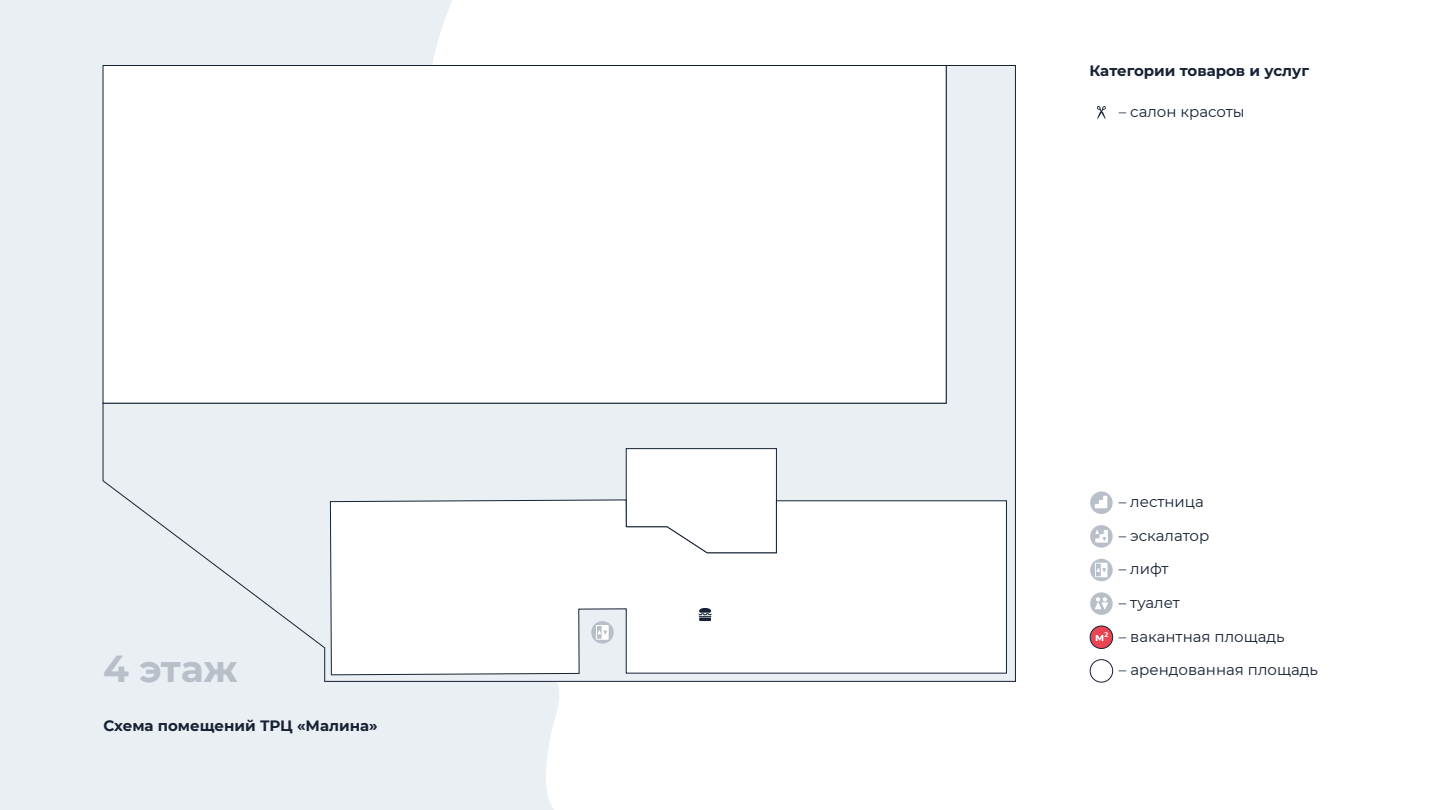
<style>
.page{position:relative;width:1440px;height:810px;background:#fff}
.page>*{position:absolute;margin:0;border:0;box-sizing:border-box;transform-origin:0 0}
.t1{font:700 37.5px "Montserrat";color:#b8bfc9}
.t2{font:15px "Montserrat";color:#162133}
.t3{font:700 15px "Montserrat";color:#162133}
.t4{font:700 6.52px "Montserrat";color:#fff}
.s1{font-weight:700;font-size:11.25px;color:#fff}
</style>
<div class="page">
<div style="left:0;top:0;width:554px;height:810px;background:#eaeff4"></div>
<div style="left:102px;top:65px;width:914px;height:617px;background:#eaeff4"></div>
<svg style="left:625px;top:448px;width:152px;height:51px"></svg>
<div style="left:103px;top:65px;width:844px;height:339px;background:#fff;border:1px solid #162133"></div>
<svg style="left:330px;top:499px;width:677px;height:290px"></svg>
<div style="left:591px;top:621px;width:23px;height:23px;background:#b8bfc9;border-radius:50%"></div>
<div style="left:596px;top:625px;width:7px;height:15px;border:1px solid #fff"></div>
<div style="left:602px;top:625px;width:7px;height:15px;background:#fff;border:1px solid #fff"></div>
<svg style="left:598px;top:630px;width:9px;height:5px"></svg>
<svg style="left:1097px;top:106px;width:9px;height:13px"></svg>
<svg style="left:1090px;top:491px;width:23px;height:23px"></svg>
<svg style="left:1095px;top:496px;width:12px;height:12px"></svg>
<div style="left:1090px;top:525px;width:23px;height:23px;background:#b8bfc9;border-radius:50%"></div>
<svg style="left:1095px;top:530px;width:13px;height:13px"></svg>
<svg style="left:1090px;top:559px;width:23px;height:22px"></svg>
<svg style="left:1095px;top:563px;width:13px;height:14px"></svg>
<div style="left:1090px;top:592px;width:23px;height:23px;background:#b8bfc9;border-radius:50%"></div>
<svg style="left:1095px;top:597px;width:13px;height:12px"></svg>
<div style="left:1090px;top:626px;width:23px;height:23px;background:#e94553;border-radius:50%"></div>
<div style="left:1090px;top:626px;width:23px;height:23px;border:1px solid #162133;border-radius:50%"></div>
<div style="left:1090px;top:659px;width:23px;height:24px;border:1px solid #162133;border-radius:50%"></div>
<div style="left:694px;top:604px;width:22px;height:22px;background:#fff;border-radius:50%"></div>
<svg style="left:699px;top:617px;width:12px;height:4px"></svg>
<svg style="left:698px;top:608px;width:14px;height:9px"></svg>
<h1 class="t1" style="left:103px;top:642px;width:136px">4 этаж</h1>
<p class="t3" style="left:103px;top:715px;width:276px">Схема помещений ТРЦ «Малина»</p>
<p class="t3" style="left:1090px;top:60px;width:221px">Категории товаров и услуг</p>
<p class="t2" style="left:1119px;top:101px;width:127px">– салон красоты</p>
<p class="t2" style="left:1119px;top:492px;width:87px">– лестница</p>
<p class="t2" style="left:1119px;top:525px;width:92px">– эскалатор</p>
<p class="t2" style="left:1119px;top:559px;width:51px">– лифт</p>
<p class="t2" style="left:1119px;top:592px;width:62px">– туалет</p>
<p class="t2" style="left:1095px;top:626px;width:191px"><span class="s1">м</span> – вакантная площадь</p>
<p class="t4" style="left:1104px;top:630px;width:5px">2</p>
<p class="t2" style="left:1119px;top:660px;width:201px">– арендованная площадь</p>
</div>
